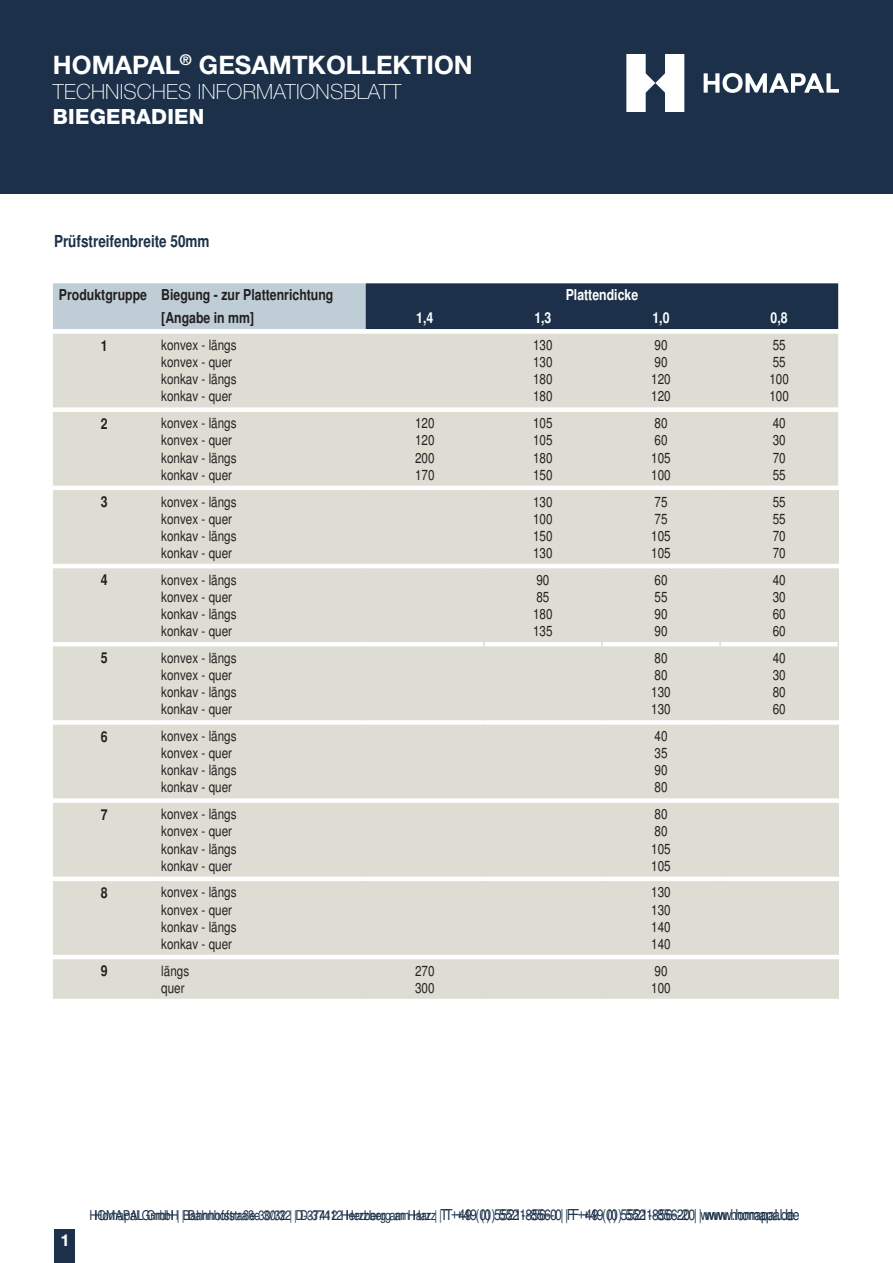
<style>
.page{position:relative;width:893px;height:1263px;background:#fff}
.page>*{position:absolute;margin:0;border:0;box-sizing:border-box;transform-origin:0 0}
.t1{font:700 25.5px "Helvetica Neue";color:#fff}
.t2{font:100 21px "Helvetica Neue";letter-spacing:.01em;color:#fff}
.t3{font:800 21px "Helvetica Neue";letter-spacing:.01em;color:#fff}
.t4{font:700 condensed 16.5px "Helvetica";color:#1c3149}
.t5{font:700 16.5px "Helvetica Neue";color:#fff}
.t6{font:700 condensed 15px "Helvetica";color:#231f20}
.t7{font:700 condensed 15px "Helvetica";color:#fff}
.t8{font:condensed 14.25px/17.1px "Helvetica";color:#231f20}
.t9{font:condensed 13.5px "Helvetica";color:#1c3149}
.t10{font:condensed 12px "Helvetica";color:#fff}
.s1{font-size:15px}
</style>
<div class="page">
<div style="left:54px;top:1229px;width:20px;height:34px;background:#1c3149"></div>
<div style="left:0;top:0;width:893px;height:193px;background:#1c3149"></div>
<svg style="left:704px;top:73px;width:135px;height:20px"></svg>
<svg style="left:626px;top:54px;width:58px;height:58px"></svg>
<svg style="left:53px;top:283px;width:785px;height:46px;background:#5d7082"></svg>
<div style="left:53px;top:334px;width:785px;height:74px;background:#deddd3"></div>
<div style="left:53px;top:412px;width:785px;height:587px;background:#deddd3"></div>
<hr style="left:155px;top:490px;width:1px;height:74px;background:#deddd3">
<hr style="left:365px;top:490px;width:1px;height:74px;background:#deddd3">
<hr style="left:483px;top:490px;width:2px;height:74px;background:#deddd3">
<hr style="left:601px;top:490px;width:2px;height:74px;background:#deddd3">
<hr style="left:719px;top:490px;width:2px;height:74px;background:#deddd3">
<hr style="left:837px;top:490px;width:2px;height:74px;background:#deddd3">
<hr style="left:155px;top:568px;width:1px;height:74px;background:#deddd3">
<hr style="left:365px;top:568px;width:1px;height:74px;background:#deddd3">
<hr style="left:483px;top:568px;width:2px;height:74px;background:#deddd3">
<hr style="left:601px;top:568px;width:2px;height:74px;background:#deddd3">
<hr style="left:719px;top:568px;width:2px;height:74px;background:#deddd3">
<hr style="left:837px;top:568px;width:2px;height:74px;background:#deddd3">
<hr style="left:155px;top:646px;width:1px;height:74px;background:#deddd3">
<hr style="left:365px;top:646px;width:1px;height:74px;background:#deddd3">
<hr style="left:483px;top:646px;width:2px;height:74px;background:#deddd3">
<hr style="left:601px;top:646px;width:2px;height:74px;background:#deddd3">
<hr style="left:719px;top:646px;width:2px;height:74px;background:#deddd3">
<hr style="left:837px;top:646px;width:2px;height:74px;background:#deddd3">
<hr style="left:155px;top:725px;width:1px;height:73px;background:#deddd3">
<hr style="left:365px;top:725px;width:1px;height:73px;background:#deddd3">
<hr style="left:483px;top:725px;width:2px;height:73px;background:#deddd3">
<hr style="left:601px;top:725px;width:2px;height:73px;background:#deddd3">
<hr style="left:719px;top:725px;width:2px;height:73px;background:#deddd3">
<hr style="left:837px;top:725px;width:2px;height:73px;background:#deddd3">
<hr style="left:155px;top:803px;width:1px;height:73px;background:#deddd3">
<hr style="left:365px;top:803px;width:1px;height:73px;background:#deddd3">
<hr style="left:483px;top:803px;width:2px;height:73px;background:#deddd3">
<hr style="left:601px;top:803px;width:2px;height:73px;background:#deddd3">
<hr style="left:719px;top:803px;width:2px;height:73px;background:#deddd3">
<hr style="left:837px;top:803px;width:2px;height:73px;background:#deddd3">
<hr style="left:155px;top:881px;width:1px;height:74px;background:#deddd3">
<hr style="left:365px;top:881px;width:1px;height:74px;background:#deddd3">
<hr style="left:483px;top:881px;width:2px;height:74px;background:#deddd3">
<hr style="left:601px;top:881px;width:2px;height:74px;background:#deddd3">
<hr style="left:719px;top:881px;width:2px;height:74px;background:#deddd3">
<hr style="left:837px;top:881px;width:2px;height:74px;background:#deddd3">
<hr style="left:155px;top:959px;width:1px;height:40px;background:#deddd3">
<hr style="left:365px;top:959px;width:1px;height:40px;background:#deddd3">
<hr style="left:483px;top:959px;width:2px;height:40px;background:#deddd3">
<hr style="left:601px;top:959px;width:2px;height:40px;background:#deddd3">
<hr style="left:719px;top:959px;width:2px;height:40px;background:#deddd3">
<hr style="left:837px;top:959px;width:2px;height:40px;background:#deddd3">
<h1 class="t1" style="left:53px;top:49px;width:421px">HOMAPAL<sup>®</sup> GESAMTKOLLEKTION</h1>
<h2 class="t2" style="left:53px;top:80px;width:350px">TECHNISCHES INFORMATIONSBLATT</h2>
<h2 class="t3" style="left:53px;top:104px;width:153px">BIEGERADIEN</h2>
<p class="t4" style="left:54px;top:232px;width:157px">Prüfstreifenbreite 50mm</p>
<p class="t6" style="left:59px;top:286px;width:276px">Produktgruppe Biegung - zur Plattenrichtung</p>
<p class="t7" style="left:566px;top:286px;width:74px">Plattendicke</p>
<p class="t6" style="left:161px;top:309px;width:94px">[Angabe in mm]</p>
<p class="t7" style="left:416px;top:309px;width:19px">1,4</p>
<p class="t7" style="left:534px;top:309px;width:19px">1,3</p>
<p class="t7" style="left:652px;top:309px;width:19px">1,0</p>
<p class="t7" style="left:771px;top:309px;width:19px">0,8</p>
<p class="t6" style="left:101px;top:336px;width:8px">1</p>
<p class="t8" style="left:161px;top:336px;width:77px">konvex - längs konvex - quer konkav - längs konkav - quer</p>
<p class="t8" style="left:533px;top:336px;width:21px;text-align:justify">130<br>130<br>180<br>180</p>
<p class="t8" style="left:651px;top:336px;width:21px">90<br>90<br>120<br>120</p>
<p class="t8" style="left:769px;top:336px;width:21px">55<br>55<br>100<br>100</p>
<p class="t6" style="left:101px;top:415px;width:8px">2</p>
<p class="t8" style="left:161px;top:415px;width:77px">konvex - längs konvex - quer konkav - längs konkav - quer</p>
<p class="t8" style="left:415px;top:415px;width:21px;text-align:justify">120<br>120<br>200<br>170</p>
<p class="t8" style="left:533px;top:415px;width:21px;text-align:justify">105<br>105<br>180<br>150</p>
<p class="t8" style="left:651px;top:415px;width:21px">80<br>60<br>105<br>100</p>
<p class="t8" style="left:773px;top:415px;width:14px;text-align:justify">40<br>30<br>70<br>55</p>
<p class="t6" style="left:101px;top:493px;width:8px">3</p>
<p class="t8" style="left:161px;top:493px;width:77px">konvex - längs konvex - quer konkav - längs konkav - quer</p>
<p class="t8" style="left:533px;top:493px;width:21px;text-align:justify">130<br>100<br>150<br>130</p>
<p class="t8" style="left:651px;top:493px;width:21px">75<br>75<br>105<br>105</p>
<p class="t8" style="left:773px;top:493px;width:14px;text-align:justify">55<br>55<br>70<br>70</p>
<p class="t6" style="left:101px;top:571px;width:8px">4</p>
<p class="t8" style="left:161px;top:571px;width:77px">konvex - längs konvex - quer konkav - längs konkav - quer</p>
<p class="t8" style="left:533px;top:571px;width:21px">90<br>85<br>180<br>135</p>
<p class="t8" style="left:654px;top:571px;width:14px;text-align:justify">60<br>55<br>90<br>90</p>
<p class="t8" style="left:773px;top:571px;width:14px;text-align:justify">40<br>30<br>60<br>60</p>
<p class="t6" style="left:101px;top:649px;width:8px">5</p>
<p class="t8" style="left:161px;top:649px;width:77px">konvex - längs konvex - quer konkav - längs konkav - quer</p>
<p class="t8" style="left:651px;top:649px;width:21px">80<br>80<br>130<br>130</p>
<p class="t8" style="left:773px;top:649px;width:14px;text-align:justify">40<br>30<br>80<br>60</p>
<p class="t6" style="left:101px;top:727px;width:8px">6</p>
<p class="t8" style="left:161px;top:727px;width:77px">konvex - längs konvex - quer konkav - längs konkav - quer</p>
<p class="t8" style="left:654px;top:727px;width:14px;text-align:justify">40<br>35<br>90<br>80</p>
<p class="t6" style="left:101px;top:806px;width:8px">7</p>
<p class="t8" style="left:161px;top:806px;width:77px">konvex - längs konvex - quer konkav - längs konkav - quer</p>
<p class="t8" style="left:651px;top:806px;width:21px">80<br>80<br>105<br>105</p>
<p class="t6" style="left:101px;top:884px;width:8px">8</p>
<p class="t8" style="left:161px;top:884px;width:77px">konvex - längs konvex - quer konkav - längs konkav - quer</p>
<p class="t8" style="left:651px;top:884px;width:21px;text-align:justify">130<br>130<br>140<br>140</p>
<p class="t6" style="left:101px;top:962px;width:8px">9</p>
<p class="t8" style="left:161px;top:962px;width:29px">längs quer</p>
<p class="t8" style="left:415px;top:962px;width:21px">270<br>300</p>
<p class="t8" style="left:651px;top:962px;width:21px">90<br>100</p>
<p class="t10" style="left:61px;top:1231px;width:7px">1</p>
<p class="t5" style="left:61px;top:1230px;width:11px">1</p>
<p class="t9" style="left:90px;top:1207px;width:712px">HOMAPAL GmbH | Bahnhofstraße 30/32 | D-37412 Herzberg am Harz | <span class="s1">T +49 (0) 5521-856-0 | F +49 (0) 5521-856-20 | www.homapal.de</span></p>
<p class="t9" style="left:95px;top:1207px;width:702px">Homapal GmbH | Bahnhofstraße 30/32 | D-37412 Herzberg am Harz | <span class="s1">T +49 (0) 5521-856-0 | F +49 (0) 5521-856-20 | www.homapal.de</span></p>
</div>
